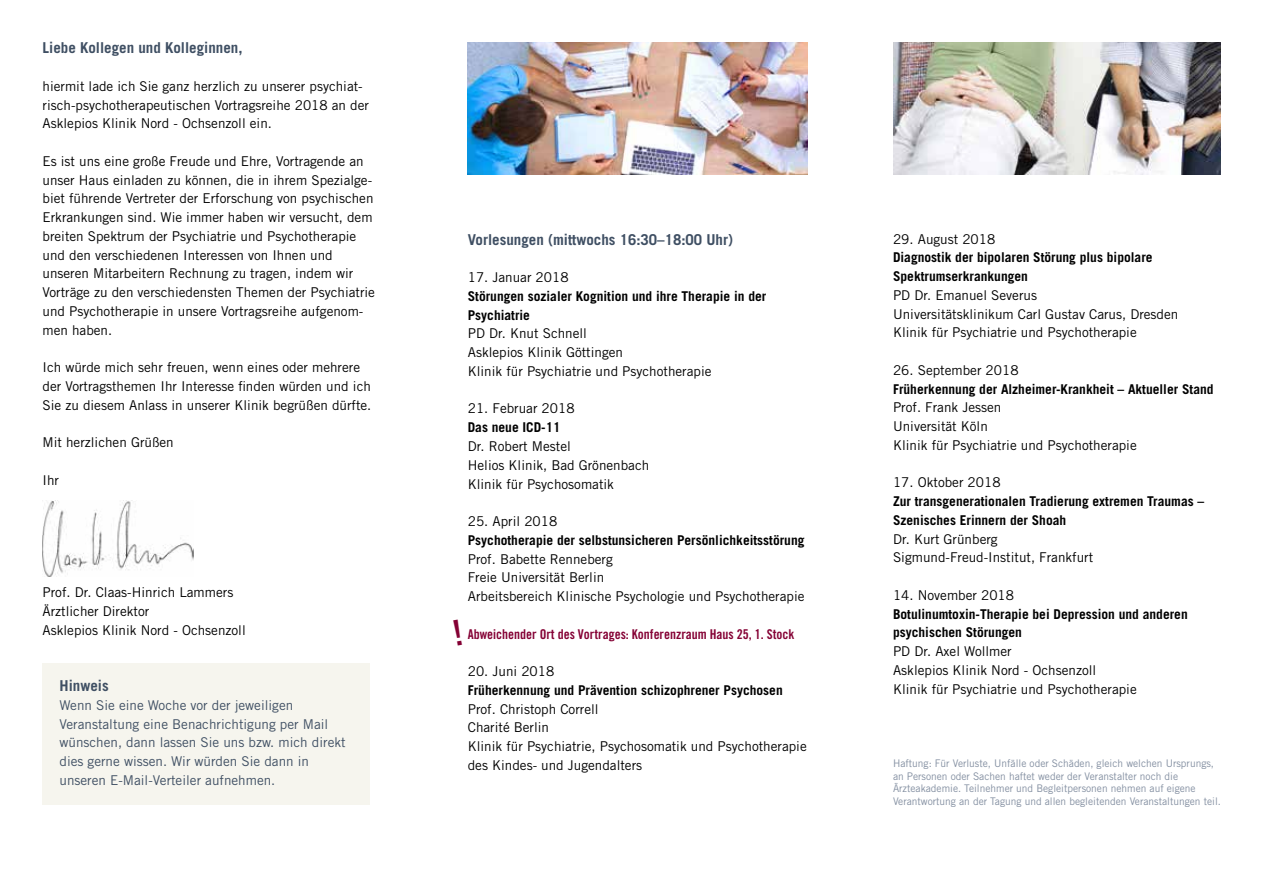
<style>
.page{position:relative;width:1263px;height:893px;background:#fff}
.page>*{position:absolute;margin:0;border:0;box-sizing:border-box;transform-origin:0 0}
.t1{font:700 15px "Trade Gothic LT Std";color:#3f4f63}
.t2{font:13.5px/18.8px "Trade Gothic LT Std";color:#000}
.t3{font:700 13.5px/18.8px "Trade Gothic LT Std";color:#000}
.t4{font:13.5px/18.8px "Trade Gothic LT Std";color:#3f4f63}
.t5{font:13.5px "Trade Gothic LT Std Bd Cn 20";color:#840034}
.t6{font:10.5px/12.6px "Trade Gothic LT Std";color:#838fa1}
</style>
<div class="page">
<img style="left:43px;top:501px;width:151px;height:75px">
<img style="left:468px;top:43px;width:340px;height:131px">
<div style="left:43px;top:663px;width:327px;height:142px;background:#f6f5ee"></div>
<img style="left:893px;top:43px;width:327px;height:131px">
<p class="t1" style="left:43px;top:39px;width:202px">Liebe Kollegen und Kolleginnen,</p>
<p class="t2" style="left:43px;top:77px;width:328px">hiermit lade ich Sie ganz herzlich zu unserer psychiat&shy;risch-psychotherapeutischen Vortragsreihe 2018 an der<br>Asklepios Klinik Nord - Ochsenzoll ein.</p>
<p class="t2" style="left:43px;top:152px;width:334px">Es ist uns eine große Freude und Ehre, Vortragende an unser Haus einladen zu können, die in ihrem Spezialge&shy;biet führende Vertreter der Erforschung von psychischen Erkrankungen sind. Wie immer haben wir versucht, dem breiten Spektrum der Psychiatrie und Psychotherapie und den verschiedenen Interessen von Ihnen und unseren Mitarbeitern Rechnung zu tragen, indem wir Vorträge zu den verschiedensten Themen der Psychiatrie und Psychotherapie in unsere Vortragsreihe aufgenom&shy;men haben.</p>
<p class="t2" style="left:43px;top:358px;width:330px">Ich würde mich sehr freuen, wenn eines oder mehrere der Vortragsthemen Ihr Interesse finden würden und ich<br>Sie zu diesem Anlass in unserer Klinik begrüßen dürfte.</p>
<p class="t2" style="left:43px;top:433px;width:133px">Mit herzlichen Grüßen</p>
<p class="t2" style="left:43px;top:470px;width:18px">Ihr</p>
<p class="t1" style="left:468px;top:230px;width:267px">Vorlesungen (mittwochs 16:30–18:00 Uhr)</p>
<p class="t2" style="left:468px;top:268px;width:102px">17. Januar 2018</p>
<p class="t3" style="left:468px;top:287px;width:300px">Störungen sozialer Kognition und ihre Therapie in der<br>Psychiatrie</p>
<p class="t2" style="left:468px;top:324px;width:245px">PD Dr. Knut Schnell<br>Asklepios Klinik Göttingen<br>Klinik für Psychiatrie und Psychotherapie</p>
<p class="t2" style="left:468px;top:399px;width:108px">21. Februar 2018</p>
<p class="t3" style="left:468px;top:418px;width:95px">Das neue ICD-11</p>
<p class="t2" style="left:468px;top:437px;width:183px">Dr. Robert Mestel<br>Helios Klinik, Bad Grönenbach<br>Klinik für Psychosomatik</p>
<p class="t2" style="left:468px;top:512px;width:91px">25. April 2018</p>
<p class="t3" style="left:468px;top:530px;width:338px">Psychotherapie der selbstunsicheren Persönlichkeitsstörung</p>
<p class="t2" style="left:468px;top:549px;width:338px">Prof. Babette Renneberg<br>Freie Universität Berlin<br>Arbeitsbereich Klinische Psychologie und Psychotherapie</p>
<p class="t5" style="left:468px;top:625px;width:328px">Abweichender Ort des Vortrages: Konferenzraum Haus 25, 1. Stock</p>
<p class="t2" style="left:468px;top:662px;width:88px">20. Juni 2018</p>
<p class="t3" style="left:468px;top:680px;width:316px">Früherkennung und Prävention schizophrener Psychosen</p>
<p class="t2" style="left:468px;top:699px;width:340px">Prof. Christoph Correll<br>Charité Berlin<br>Klinik für Psychiatrie, Psychosomatik und Psychotherapie des Kindes- und Jugendalters</p>
<p class="t2" style="left:893px;top:229px;width:104px">29. August 2018</p>
<p class="t3" style="left:893px;top:248px;width:261px">Diagnostik der bipolaren Störung plus bipolare<br>Spektrumserkrankungen</p>
<p class="t2" style="left:893px;top:286px;width:287px">PD Dr. Emanuel Severus<br>Universitätsklinikum Carl Gustav Carus, Dresden<br>Klinik für Psychiatrie und Psychotherapie</p>
<p class="t2" style="left:893px;top:361px;width:127px">26. September 2018</p>
<p class="t3" style="left:893px;top:379px;width:322px">Früherkennung der Alzheimer-Krankheit – Aktueller Stand</p>
<p class="t2" style="left:893px;top:398px;width:245px">Prof. Frank Jessen<br>Universität Köln<br>Klinik für Psychiatrie und Psychotherapie</p>
<p class="t2" style="left:893px;top:473px;width:109px">17. Oktober 2018</p>
<p class="t3" style="left:893px;top:492px;width:313px">Zur transgenerationalen Tradierung extremen Traumas –<br>Szenisches Erinnern der Shoah</p>
<p class="t2" style="left:893px;top:529px;width:202px">Dr. Kurt Grünberg<br>Sigmund-Freud-Institut, Frankfurt</p>
<p class="t2" style="left:893px;top:586px;width:123px">14. November 2018</p>
<p class="t3" style="left:893px;top:604px;width:296px">Botulinumtoxin-Therapie bei Depression und anderen psychischen Störungen</p>
<p class="t2" style="left:893px;top:642px;width:205px">PD Dr. Axel Wollmer<br>Asklepios Klinik Nord - Ochsenzoll</p>
<p class="t2" style="left:43px;top:583px;width:205px">Prof. Dr. Claas-Hinrich Lammers<br>Ärztlicher Direktor<br>Asklepios Klinik Nord - Ochsenzoll</p>
<p class="t1" style="left:60px;top:677px;width:51px">Hinweis</p>
<p class="t2" style="left:893px;top:679px;width:245px">Klinik für Psychiatrie und Psychotherapie</p>
<p class="t4" style="left:60px;top:696px;width:288px">Wenn Sie eine Woche vor der jeweiligen Veranstaltung eine Benachrichtigung per Mail wünschen, dann lassen Sie uns bzw. mich direkt dies gerne wissen. Wir würden Sie dann in unseren E-Mail-Verteiler aufnehmen.</p>
<p class="t6" style="left:893px;top:757px;width:329px">Haftung: Für Verluste, Unfälle oder Schäden, gleich welchen Ursprungs, an Personen oder Sachen haftet weder der Veranstalter noch die Ärzteakademie. Teilnehmer und Begleitpersonen nehmen auf eigene Verantwortung an der Tagung und allen begleitenden Veranstaltungen teil.</p>
</div>
